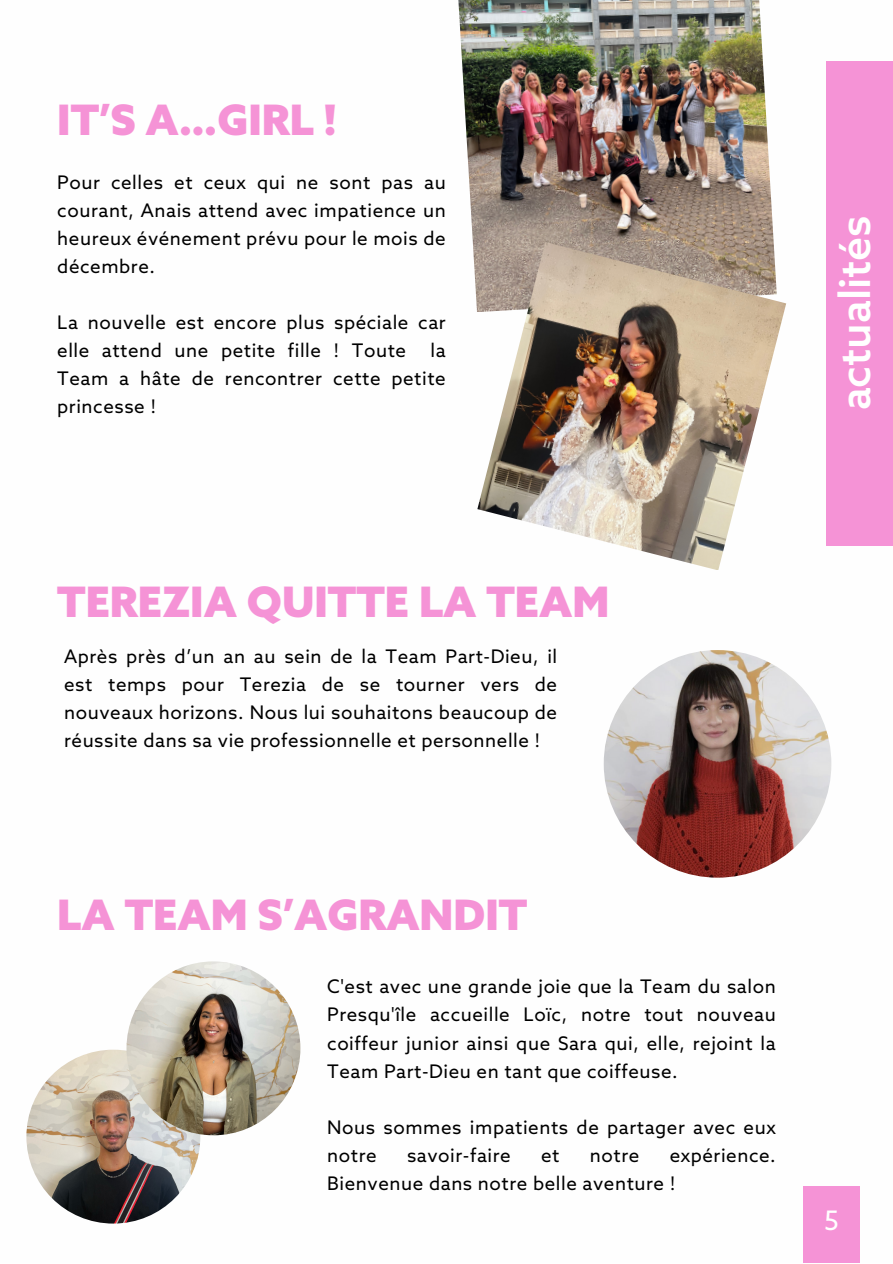
<style>
.page{position:relative;width:893px;height:1264px;background:#fff}
.page>*{position:absolute;margin:0;border:0;box-sizing:border-box;transform-origin:0 0}
.t1{font:500 42.75px "Azo Sans";color:#fff}
.t2{font:900 42px "Azo Sans";color:#f593d6}
.t3{font:26.85px "Azo Sans";color:#fff}
.t4{font:18.75px/28px "Azo Sans";letter-spacing:.03em;color:#000;text-align:justify}
</style>
<div class="page">
<div style="left:825px;top:61px;width:67px;height:484px;background:#f593d6"></div>
<div style="left:803px;top:1185px;width:56px;height:77px;background:#f593d6"></div>
<img style="left:458px;top:0;width:316px;height:311px">
<img style="left:477px;top:242px;width:309px;height:328px">
<img style="left:603px;top:650px;width:228px;height:227px;border-radius:50%">
<img style="left:26px;top:1049px;width:174px;height:174px;border-radius:50%">
<img style="left:126px;top:961px;width:174px;height:174px;border-radius:50%">
<p class="t2" style="left:57px;top:98px;width:280px">IT’S A…GIRL !</p>
<p class="t4" style="left:57px;top:169px;width:390px">Pour celles et ceux qui ne sont pas au courant, Anais attend avec impatience un heureux événement prévu pour le mois de décembre.</p>
<p class="t4" style="left:57px;top:310px;width:390px">La nouvelle est encore plus spéciale car elle attend une petite fille ! Toute</p>
<p class="t4" style="left:57px;top:338px;width:390px;text-indent:373px">la Team a hâte de rencontrer cette petite princesse !</p>
<p class="t1" style="left:832px;top:410px;width:197px;rotate:-90deg">actualités</p>
<p class="t2" style="left:57px;top:580px;width:553px">TEREZIA QUITTE LA TEAM</p>
<p class="t4" style="left:64px;top:643px;width:494px">Après près d’un an au sein de la Team Part-Dieu, il est temps pour Terezia de se tourner vers de nouveaux horizons. Nous lui souhaitons beaucoup de réussite dans sa vie professionnelle et personnelle !</p>
<p class="t2" style="left:57px;top:893px;width:471px">LA TEAM S’AGRANDIT</p>
<p class="t4" style="left:327px;top:974px;width:450px">C'est avec une grande joie que la Team du salon Presqu'île accueille Loïc, notre tout nouveau coiffeur junior ainsi que Sara qui, elle, rejoint la Team Part-Dieu en tant que coiffeuse.</p>
<p class="t4" style="left:327px;top:1114px;width:450px">Nous sommes impatients de partager avec eux notre</p>
<p class="t4" style="left:407px;top:1142px;width:105px">savoir-faire</p>
<p class="t4" style="left:541px;top:1142px;width:20px">et</p>
<p class="t4" style="left:590px;top:1142px;width:51px">notre</p>
<p class="t4" style="left:327px;top:1142px;width:450px;text-indent:342px">expérience.<br>Bienvenue dans notre belle aventure !</p>
<p class="t3" style="left:824px;top:1206px;width:16px">5</p>
</div>
